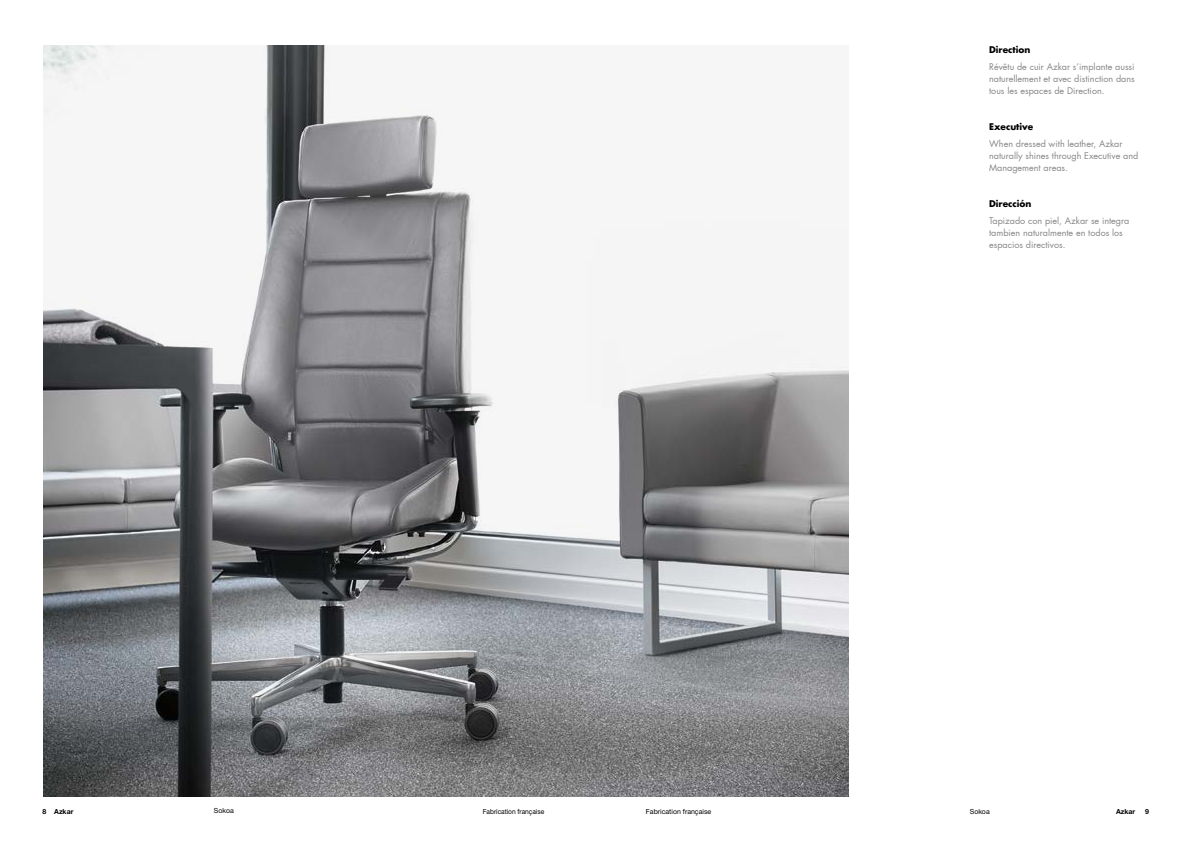
<style>
.page{position:relative;width:1191px;height:842px;background:#fff}
.page>*{position:absolute;margin:0;border:0;box-sizing:border-box;transform-origin:0 0}
.t1{font:9px/12px "Futura";color:#878787}
.t2{font:700 9px "Futura Std";color:#000}
.t3{font:7px "Helvetica Neue LT Std";color:#000}
.t4{font:7px "Helvetica Neue LT Std";color:#000;scale:.94 1}
.t5{font:700 7px "Helvetica Neue";color:#000}
</style>
<div class="page">
<img style="left:43px;top:45px;width:805px;height:752px">
<p class="t2" style="left:989px;top:43px;width:43px">Direction</p>
<p class="t1" style="left:989px;top:61px;width:147px;text-align:justify">Révêtu de cuir Azkar s’implante aussi naturellement et avec distinction dans tous les espaces de Direction.</p>
<p class="t2" style="left:989px;top:120px;width:46px">Executive</p>
<p class="t1" style="left:989px;top:138px;width:151px">When dressed with leather, Azkar naturally shines through Executive and<br>Management areas.</p>
<p class="t2" style="left:989px;top:197px;width:44px">Dirección</p>
<p class="t1" style="left:989px;top:215px;width:142px">Tapizado con piel, Azkar se integra tambien naturalmente en todos los espacios directivos.</p>
<p class="t5" style="left:43px;top:807px;width:32px">8 Azkar</p>
<p class="t3" style="left:214px;top:806px;width:21px">Sokoa</p>
<p class="t4" style="left:483px;top:807px;width:67px">Fabrication française</p>
<p class="t3" style="left:646px;top:807px;width:67px">Fabrication française</p>
<p class="t3" style="left:969px;top:807px;width:21px">Sokoa</p>
<p class="t5" style="left:1116px;top:807px;width:21px">Azkar</p>
<p class="t5" style="left:1145px;top:807px;width:5px">9</p>
</div>
